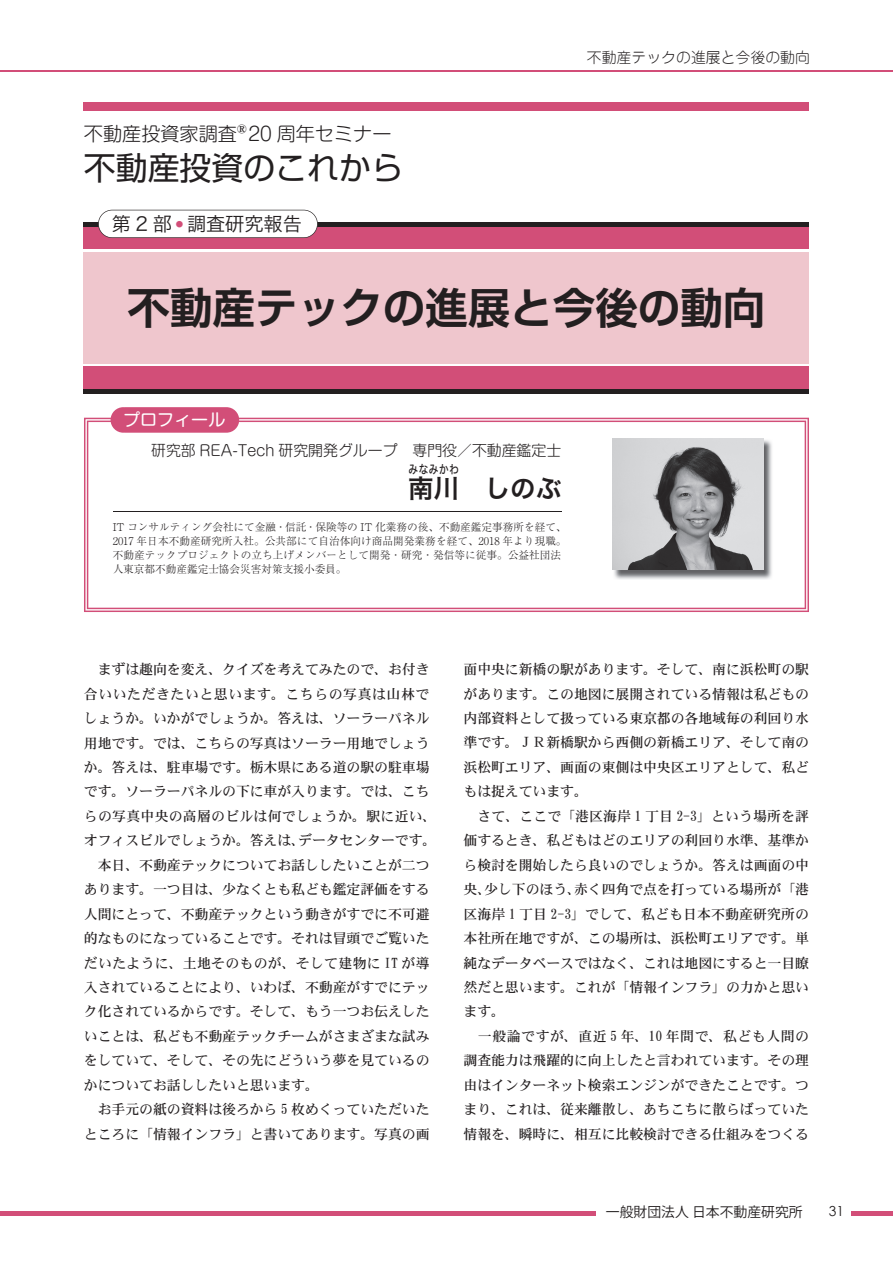
<style>
.page{position:relative;width:893px;height:1263px;background:#fff}
.page>*{position:absolute;margin:0;border:0;box-sizing:border-box;transform-origin:0 0}
.t1{font:700 42.45px "Shin Go Pro De";color:#231f20}
.t2{font:31.95px "Shin Go Pro";color:#231f20}
.t3{font:25.5px "Hira Kaku Pro W6";color:#231f20}
.t4{font:300 19.2px "Shin M Go Pro";color:#231f20}
.t5{font:19.2px "Hira Kaku Pro W3";color:#231f20}
.t6{font:16.95px "Shin M Go Pro";color:#fff}
.t7{font:300 14.85px "Shin M Go Pro";color:#231f20}
.t8{font:300 14.85px "Jun 101 Pro";color:#231f20}
.t9{font:13.8px/24.5px "DFHS Mincho W5 WIN RKSJ H";color:#231f20}
.t10{font:13.8px "Koz Go Pro";color:#231f20}
.t11{font:13.8px "Century Gothic";color:#231f20}
.t12{font:12.75px "Hira Kaku Pro W6";color:#231f20;scale:.8 1}
.t13{font:300 10.65px/13.8px "Ryumin Pro";letter-spacing:.005em;color:#231f20}
.s1{font-family:"Ryumin Pro";font-weight:700}
</style>
<div class="page">
<hr style="left:0;top:70px;width:893px;height:1px;background:#d24e78">
<hr style="left:0;top:1211px;width:893px;height:4px;background:#d24e78">
<div style="left:84px;top:102px;width:725px;height:9px;background:#d24e78"></div>
<div style="left:84px;top:222px;width:725px;height:171px;background:#d24e78"></div>
<hr style="left:84px;top:222px;width:725px;height:4px;background:#231f20">
<hr style="left:84px;top:389px;width:725px;height:4px;background:#231f20">
<hr style="left:84px;top:364px;width:725px;height:2px;background:#fff">
<hr style="left:84px;top:250px;width:725px;height:2px;background:#fff">
<div style="left:84px;top:252px;width:725px;height:112px;background:#efc6cd"></div>
<svg style="left:84px;top:418px;width:725px;height:194px;background:#e69eb5"></svg>
<svg style="left:87px;top:421px;width:719px;height:188px"></svg>
<svg style="left:111px;top:407px;width:128px;height:26px;background:#d4577f"></svg>
<img style="left:613px;top:439px;width:160px;height:141px">
<img style="left:612px;top:438px;width:151px;height:132px">
<hr style="left:113px;top:511px;width:448px;height:1px;background:#231f20">
<svg style="left:98px;top:210px;width:220px;height:28px"></svg>
<div style="left:596px;top:1204px;width:209px;height:17px;background:#fff"></div>
<div style="left:805px;top:1204px;width:45px;height:17px;background:#fff"></div>
<h3 class="t4" style="left:84px;top:119px;width:309px">不動産投資家調査<span class="s1">®</span>20 周年セミナー</h3>
<h2 class="t2" style="left:84px;top:142px;width:320px">不動産投資のこれから</h2>
<h3 class="t5" style="left:112px;top:207px;width:192px">第 2 部 <sup>●</sup> 調査研究報告</h3>
<p class="t8" style="left:587px;top:46px;width:225px">不動産テックの進展と今後の動向</p>
<h1 class="t1" style="left:128px;top:273px;width:639px">不動産テックの進展と今後の動向</h1>
<p class="t6" style="left:123px;top:406px;width:104px">プロフィール</p>
<p class="t7" style="left:151px;top:439px;width:412px">研究部 REA-Tech 研究開発グループ　専門役／不動産鑑定士</p>
<h3 class="t3" style="left:408px;top:465px;width:155px">南川　しのぶ</h3>
<p class="t12" style="left:408px;top:457px;width:65px">みなみかわ</p>
<p class="t13" style="left:113px;top:520px;width:455px">IT コンサルティング会社にて金融・信託・保険等の IT 化業務の後、不動産鑑定事務所を経て、2017 年日本不動産研究所入社。公共部にて自治体向け商品開発業務を経て、2018 年より現職。不動産テックプロジェクトの立ち上げメンバーとして開発・研究・発信等に従事。公益社団法人東京都不動産鑑定士協会災害対策支援小委員。</p>
<p class="t9" style="left:84px;top:657px;width:354px">　まずは趣向を変え、クイズを考えてみたので、お付き合いいただきたいと思います。こちらの写真は山林でしょうか。いかがでしょうか。答えは、ソーラーパネル用地です。では、こちらの写真はソーラー用地でしょうか。答えは、駐車場です。栃木県にある道の駅の駐車場です。ソーラーパネルの下に車が入ります。では、こちらの写真中央の高層のビルは何でしょうか。駅に近い、オフィスビルでしょうか。答えは、データセンターです。　本日、不動産テックについてお話ししたいことが二つあります。一つ目は、少なくとも私ども鑑定評価をする人間にとって、不動産テックという動きがすでに不可避的なものになっていることです。それは冒頭でご覧いただいたように、土地そのものが、そして建物に IT が導入されていることにより、いわば、不動産がすでにテック化されているからです。そして、もう一つお伝えしたいことは、私ども不動産テックチームがさまざまな試みをしていて、そして、その先にどういう夢を見ているのかについてお話ししたいと思います。<br>　お手元の紙の資料は後ろから 5 枚めくっていただいたところに「情報インフラ」と書いてあります。写真の画</p>
<p class="t9" style="left:463px;top:657px;width:347px">面中央に新橋の駅があります。そして、南に浜松町の駅があります。この地図に展開されている情報は私どもの内部資料として扱っている東京都の各地域毎の利回り水準です。ＪＲ新橋駅から西側の新橋エリア、そして南の浜松町エリア、画面の東側は中央区エリアとして、私どもは捉えています。<br>　さて、ここで「港区海岸 1 丁目 2-3」という場所を評価するとき、私どもはどのエリアの利回り水準、基準から検討を開始したら良いのでしょうか。答えは画面の中央、少し下のほう、赤く四角で点を打っている場所が「港区海岸 1 丁目 2-3」でして、私ども日本不動産研究所の本社所在地ですが、この場所は、浜松町エリアです。単純なデータベースではなく、これは地図にすると一目瞭然だと思います。これが「情報インフラ」の力かと思います。<br>　一般論ですが、直近 5 年、10 年間で、私ども人間の調査能力は飛躍的に向上したと言われています。その理由はインターネット検索エンジンができたことです。つまり、これは、従来離散し、あちこちに散らばっていた情報を、瞬時に、相互に比較検討できる仕組みをつくる</p>
<p class="t10" style="left:606px;top:1203px;width:198px">一般財団法人…日本不動産研究所</p>
<p class="t11" style="left:829px;top:1202px;width:17px">31</p>
</div>
